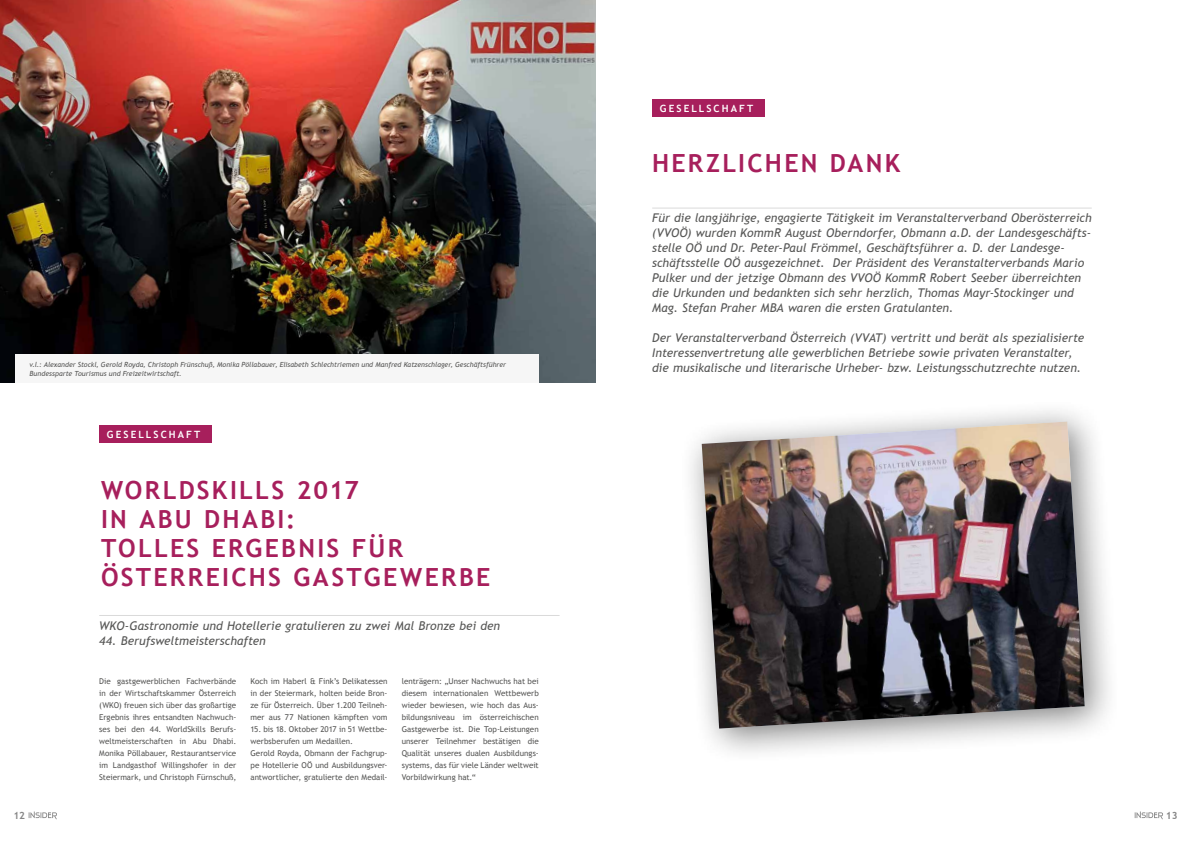
<style>
.page{position:relative;width:1191px;height:842px;background:#fff}
.page>*{position:absolute;margin:0;border:0;box-sizing:border-box;transform-origin:0 0}
.t1{font:700 25px/29px "Trebuchet MS";letter-spacing:.09em;color:#a71f5c}
.t2{font:italic 12px/15px "Trebuchet MS";color:#575756}
.t3{font:700 10px "Trebuchet MS";letter-spacing:.205em;color:#fff}
.t4{font:700 10px "Trebuchet MS";color:#878787}
.t5{font:8px/12px "Trebuchet MS";color:#575756;text-align:justify}
.t6{font:italic 7px/9px "Trebuchet MS";color:#575756}
</style>
<div class="page">
<div style="left:652px;top:100px;width:112px;height:17px;background:#a71f5c"></div>
<div style="left:99px;top:426px;width:112px;height:17px;background:#a71f5c"></div>
<hr style="left:652px;top:208px;width:439px;height:1px;background:#dadada">
<hr style="left:99px;top:615px;width:460px;height:1px;background:#dadada">
<div style="left:679px;top:399px;width:442px;height:366px;background:#000;opacity:.5"></div>
<img style="left:701px;top:421px;width:383px;height:308px">
<img style="left:0;top:0;width:595px;height:383px">
<div style="left:15px;top:354px;width:524px;height:29px;background:#f6f6f6"></div>
<svg style="left:29px;top:811px;width:28px;height:8px"></svg>
<svg style="left:1134px;top:811px;width:29px;height:8px"></svg>
<p class="t3" style="left:660px;top:102px;width:95px">GESELLSCHAFT</p>
<p class="t6" style="left:29px;top:360px;width:478px">v.l.: Alexander Stockl, Gerold Royda, Christoph Frünschuß, Monika Pöllabauer, Elisabeth Schlechtriemen und Manfred Katzenschlager, Geschäftsführer<br>Bundessparte Tourismus und Freizeitwirtschaft.</p>
<p class="t3" style="left:107px;top:428px;width:95px">GESELLSCHAFT</p>
<h1 class="t1" style="left:101px;top:476px;width:391px">WORLDSKILLS 2017<br>IN ABU DHABI:<br>TOLLES ERGEBNIS FÜR<br>ÖSTERREICHS GASTGEWERBE</h1>
<h2 class="t2" style="left:99px;top:618px;width:402px">WKO-Gastronomie und Hotellerie gratulieren zu zwei Mal Bronze bei den</h2>
<h2 class="t2" style="left:99px;top:633px;width:168px">44. Berufsweltmeisterschaften</h2>
<p class="t5" style="left:99px;top:675px;width:139px">Die gastgewerblichen Fachverbände in der Wirtschaftskammer Österreich (WKO) freuen sich über das großartige Ergebnis ihres entsandten Nachwuch&shy;ses bei den 44. WorldSkills Berufs&shy;weltmeisterschaften in Abu Dhabi.<br>Monika Pöllabauer, Restaurantservice im Landgasthof Willingshofer in der Steiermark, und Christoph Fürnschuß,</p>
<p class="t5" style="left:250px;top:675px;width:139px">Koch im Haberl &amp; Fink’s Delikatessen in der Steiermark, holten beide Bron&shy;ze für Österreich. Über 1.200 Teilneh&shy;mer aus 77 Nationen kämpften vom</p>
<p class="t5" style="left:250px;top:723px;width:139px;text-align:left">15. bis 18. Oktober 2017 in 51 Wettbe&shy;werbsberufen um Medaillen.<br>Gerold Royda, Obmann der Fachgrup&shy;pe Hotellerie OÖ und Ausbildungsver&shy;antwortlicher, gratulierte den Medail-</p>
<p class="t5" style="left:402px;top:675px;width:139px">lenträgern: „Unser Nachwuchs hat bei diesem internationalen Wettbewerb wieder bewiesen, wie hoch das Aus&shy;bildungsniveau im österreichischen Gastgewerbe ist. Die Top-Leistungen unserer Teilnehmer bestätigen die Qualität unseres dualen Ausbildungs&shy;systems, das für viele Länder weltweit Vorbildwirkung hat.“</p>
<h1 class="t1" style="left:652px;top:149px;width:250px">HERZLICHEN DANK</h1>
<p class="t2" style="left:652px;top:211px;width:441px">Für die langjährige, engagierte Tätigkeit im Veranstalterverband Oberösterreich (VVOÖ) wurden KommR August Oberndorfer, Obmann a.D. der Landesgeschäfts&shy;stelle OÖ und Dr. Peter-Paul Frömmel, Geschäftsführer a. D. der Landesge&shy;schäftsstelle OÖ ausgezeichnet. Der Präsident des Veranstalterverbands Mario Pulker und der jetzige Obmann des VVOÖ KommR Robert Seeber überreichten die Urkunden und bedankten sich sehr herzlich, Thomas Mayr-Stockinger und Mag. Stefan Praher MBA waren die ersten Gratulanten.</p>
<p class="t2" style="left:652px;top:331px;width:433px">Der Veranstalterverband Österreich (VVAT) vertritt und berät als spezialisierte<br>Interessenvertretung alle gewerblichen Betriebe sowie privaten Veranstalter, die musikalische und literarische Urheber- bzw. Leistungsschutzrechte nutzen.</p>
<p class="t4" style="left:13px;top:809px;width:13px">12</p>
<p class="t4" style="left:1165px;top:809px;width:13px">13</p>
</div>
